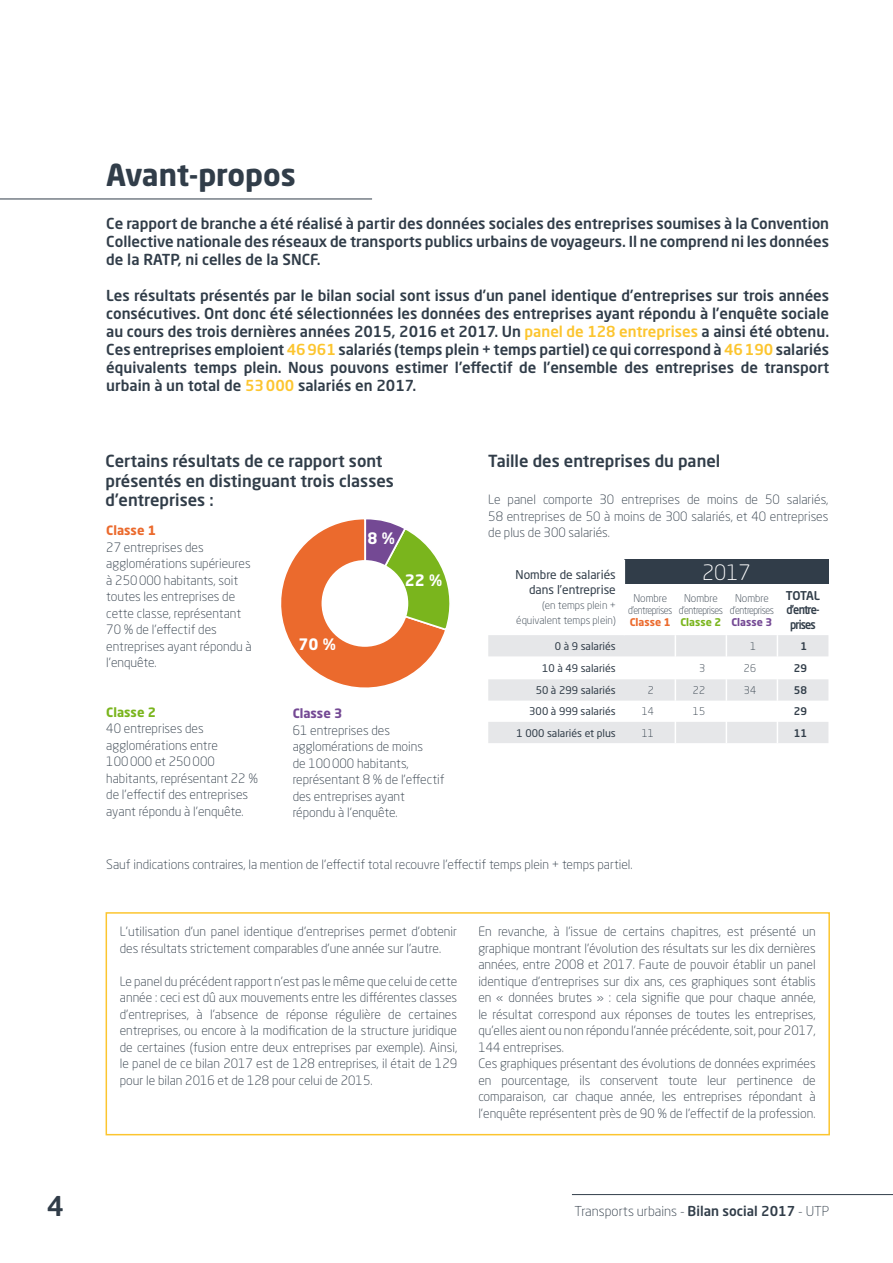
<style>
.page{position:relative;width:893px;height:1263px;background:#fff}
.page>*{position:absolute;margin:0;border:0;box-sizing:border-box;transform-origin:0 0}
.t1{font:700 30px "Neo Sans Pro";color:#313d49}
.t2{font:500 27px "Neo Sans Pro";color:#313d49}
.t3{font:300 21px "Neo Sans Pro";color:#fff}
.t4{font:500 16.5px/19.8px "Neo Sans Pro";color:#313d49}
.t5{font:700 15.6px "Neo Sans Pro";color:#fff}
.t6{font:500 15px/18px "Neo Sans Pro";color:#313d49;text-align:justify}
.t7{font:300 13.5px "Neo Sans Pro";color:#313d49}
.t8{font:300 12.75px/16.5px "Neo Sans Pro";color:#313d49}
.t9{font:700 12.75px "Neo Sans Pro";color:#eb6a2d}
.t10{font:700 12.75px "Neo Sans Pro";color:#7ab51d}
.t11{font:700 12.75px "Neo Sans Pro";color:#744994}
.t12{font:12px/15px "Neo Sans Pro";color:#313d49;text-align:right}
.t13{font:500 12px/14.4px "Neo Sans Pro";letter-spacing:-.075em;color:#313d49;text-align:center}
.t14{font:10.5px "Neo Sans Pro";color:#313d49}
.t15{font:300 10.5px/12px "Neo Sans Pro";letter-spacing:-.05em;color:#313d49;text-align:center}
.t16{font:300 10.5px/15px "Neo Sans Pro";color:#313d49;text-align:right}
.t17{font:500 10.5px "Neo Sans Pro";color:#313d49}
.t18{font:700 10.5px "Neo Sans Pro";color:#eb6a2d}
.t19{font:700 10.5px "Neo Sans Pro";color:#7ab51d}
.t20{font:700 10.5px "Neo Sans Pro";color:#744994}
.s1{color:#fcc52f}
.s2{font-weight:500}
</style>
<div class="page">
<hr style="left:572px;top:1194px;width:321px;height:1px;background:#313d49">
<hr style="left:0;top:199px;width:372px;height:1px;background:#313d49">
<div style="left:624px;top:559px;width:204px;height:25px;background:#313d49"></div>
<svg style="left:488px;top:635px;width:340px;height:108px"></svg>
<svg style="left:624px;top:559px;width:1px;height:25px"></svg>
<div style="left:106px;top:912px;width:724px;height:223px;border:2px solid #fcc52f"></div>
<svg style="left:281px;top:519px;width:169px;height:169px"></svg>
<div style="left:322px;top:560px;width:86px;height:87px;background:#fff;border-radius:50%"></div>
<h1 class="t1" style="left:106px;top:156px;width:191px">Avant-propos</h1>
<p class="t6" style="left:106px;top:214px;width:724px">Ce rapport de branche a été réalisé à partir des données sociales des entreprises soumises à la Convention Collective nationale des réseaux de transports publics urbains de voyageurs. Il ne comprend ni les données de la RATP, ni celles de la SNCF.</p>
<p class="t6" style="left:106px;top:286px;width:724px">Les résultats présentés par le bilan social sont issus d’un panel identique d’entreprises sur trois années consécutives. Ont donc été sélectionnées les données des entreprises ayant répondu à l’enquête sociale au cours des trois dernières années 2015, 2016 et 2017. Un <span class="s1">panel de 128 entreprises</span> a ainsi été obtenu.<br>Ces entreprises emploient <span class="s1">46961</span> salariés (temps plein + temps partiel) ce qui correspond à <span class="s1">46190</span> salariés équivalents temps plein. Nous pouvons estimer l’effectif de l’ensemble des entreprises de transport urbain à un total de <span class="s1">53000</span> salariés en 2017.</p>
<p class="t4" style="left:106px;top:450px;width:290px">Certains résultats de ce rapport sont présentés en distinguant trois classes d’entreprises :</p>
<p class="t4" style="left:488px;top:450px;width:234px">Taille des entreprises du panel</p>
<p class="t8" style="left:488px;top:491px;width:342px;text-align:justify">Le panel comporte 30 entreprises de moins de 50 salariés, 58 entreprises de 50 à moins de 300 salariés, et 40 entreprises de plus de 300 salariés.</p>
<p class="t12" style="left:516px;top:567px;width:102px">Nombre de salariés dans l’entreprise</p>
<p class="t16" style="left:516px;top:598px;width:101px">(en temps plein + équivalent temps plein)</p>
<p class="t9" style="left:106px;top:522px;width:51px">Classe 1</p>
<p class="t8" style="left:106px;top:539px;width:147px">27 entreprises des agglomérations supérieures à 250000 habitants, soit toutes les entreprises de cette classe, représentant<br>70 % de l’effectif des entreprises ayant répondu à l’enquête.</p>
<p class="t10" style="left:106px;top:704px;width:51px">Classe 2</p>
<p class="t8" style="left:106px;top:720px;width:153px">40 entreprises des agglomérations entre<br>100000 et 250000 habitants, représentant 22 % de l’effectif des entreprises ayant répondu à l’enquête.</p>
<p class="t5" style="left:368px;top:528px;width:29px">8 %</p>
<h3 class="t3" style="left:702px;top:560px;width:50px">2017</h3>
<p class="t5" style="left:405px;top:570px;width:39px">22 %</p>
<p class="t13" style="left:786px;top:588px;width:36px">TOTAL d’entre&shy;prises</p>
<p class="t15" style="left:679px;top:592px;width:46px">Nombre d’entreprises</p>
<p class="t19" style="left:680px;top:615px;width:43px">Classe 2</p>
<p class="t15" style="left:730px;top:592px;width:46px">Nombre d’entreprises</p>
<p class="t20" style="left:731px;top:615px;width:43px">Classe 3</p>
<p class="t15" style="left:628px;top:592px;width:46px">Nombre d’entreprises</p>
<p class="t18" style="left:630px;top:615px;width:43px">Classe 1</p>
<p class="t5" style="left:299px;top:634px;width:39px">70 %</p>
<p class="t14" style="left:555px;top:639px;width:63px">0 à 9 salariés</p>
<p class="t16" style="left:750px;top:638px;width:8px">1</p>
<p class="t17" style="left:801px;top:639px;width:8px">1</p>
<p class="t14" style="left:542px;top:662px;width:75px">10 à 49 salariés</p>
<p class="t16" style="left:699px;top:660px;width:8px">3</p>
<p class="t16" style="left:744px;top:660px;width:14px">26</p>
<p class="t17" style="left:794px;top:661px;width:15px">29</p>
<p class="t14" style="left:536px;top:684px;width:82px">50 à 299 salariés</p>
<p class="t16" style="left:648px;top:682px;width:8px">2</p>
<p class="t16" style="left:693px;top:682px;width:14px">22</p>
<p class="t16" style="left:744px;top:682px;width:14px">34</p>
<p class="t17" style="left:794px;top:683px;width:15px">58</p>
<p class="t14" style="left:529px;top:705px;width:88px">300 à 999 salariés</p>
<p class="t16" style="left:642px;top:704px;width:14px">14</p>
<p class="t16" style="left:693px;top:704px;width:14px">15</p>
<p class="t17" style="left:794px;top:705px;width:15px">29</p>
<p class="t14" style="left:516px;top:726px;width:101px">1 000 salariés et plus</p>
<p class="t16" style="left:642px;top:725px;width:14px">11</p>
<p class="t17" style="left:794px;top:726px;width:15px">11</p>
<p class="t11" style="left:293px;top:705px;width:51px">Classe 3</p>
<p class="t8" style="left:293px;top:722px;width:153px">61 entreprises des agglomérations de moins<br>de 100000 habitants, représentant 8 % de l’effectif des entreprises ayant répondu à l’enquête.</p>
<p class="t8" style="left:106px;top:856px;width:528px">Sauf indications contraires, la mention de l’effectif total recouvre l’effectif temps plein + temps partiel.</p>
<p class="t8" style="left:120px;top:923px;width:339px">L’utilisation d’un panel identique d’entreprises permet d’obtenir des résultats strictement comparables d’une année sur l’autre.</p>
<p class="t8" style="left:120px;top:973px;width:339px;text-align:justify">Le panel du précédent rapport n’est pas le même que celui de cette année : ceci est dû aux mouvements entre les différentes classes d’entreprises, à l’absence de réponse régulière de certaines entreprises, ou encore à la modification de la structure juridique de certaines (fusion entre deux entreprises par exemple). Ainsi, le panel de ce bilan 2017 est de 128 entreprises, il était de 129 pour le bilan 2016 et de 128 pour celui de 2015.</p>
<p class="t8" style="left:478px;top:923px;width:339px">En revanche, à l’issue de certains chapitres, est présenté un graphique montrant l’évolution des résultats sur les dix dernières années, entre 2008 et 2017. Faute de pouvoir établir un panel identique d’entreprises sur dix ans, ces graphiques sont établis en « données brutes » : cela signifie que pour chaque année, le résultat correspond aux réponses de toutes les entreprises, qu’elles aient ou non répondu l’année précédente, soit, pour 2017, 144 entreprises.<br>Ces graphiques présentant des évolutions de données exprimées en pourcentage, ils conservent toute leur pertinence de comparaison, car chaque année, les entreprises répondant à l’enquête représentent près de 90 % de l’effectif de la profession.</p>
<h2 class="t2" style="left:47px;top:1189px;width:19px">4</h2>
<p class="t7" style="left:575px;top:1203px;width:256px">Transports urbains - <span class="s2">Bilan social 2017</span> - UTP</p>
</div>
